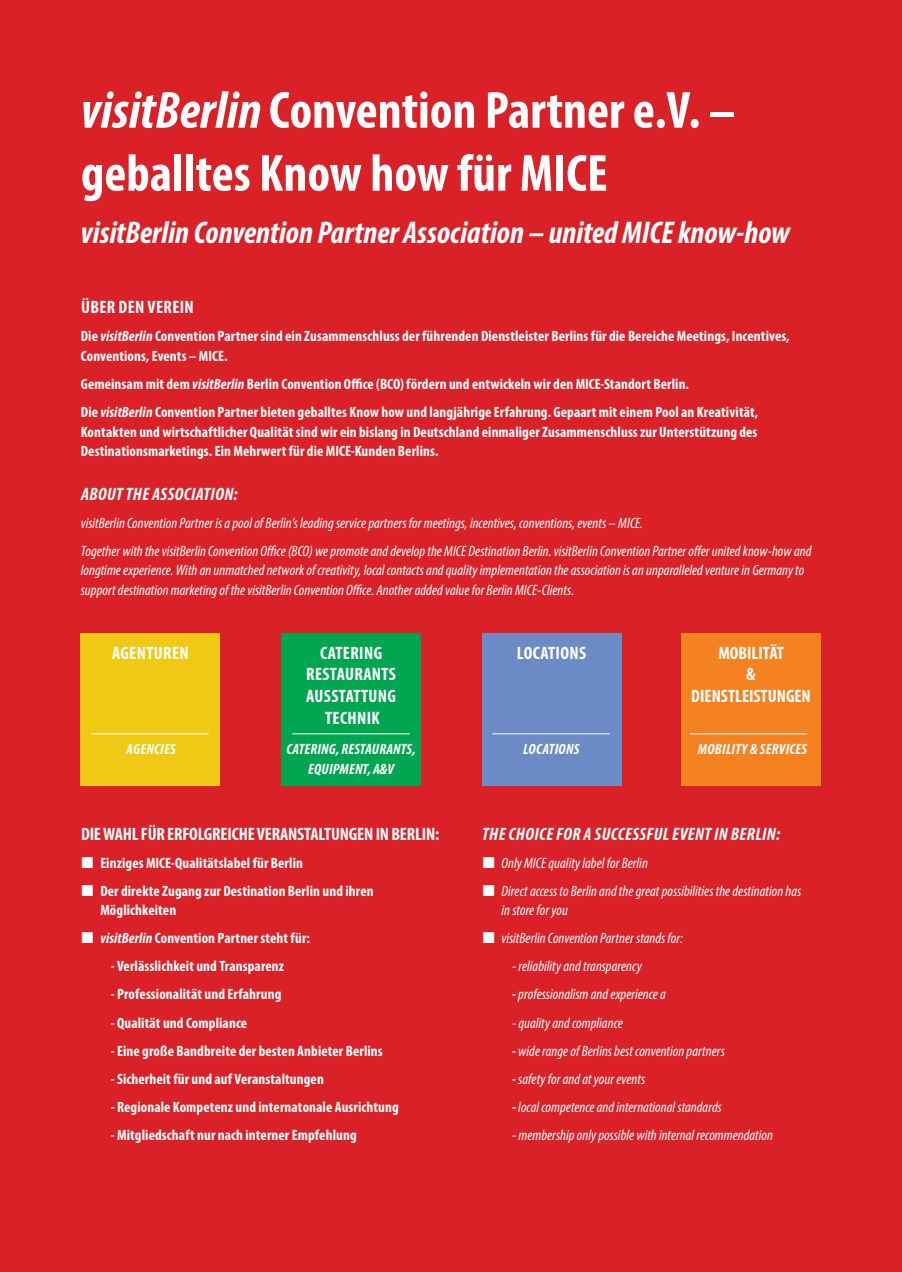
<style>
.page{position:relative;width:902px;height:1272px;background:#fff}
.page>*{position:absolute;margin:0;border:0;box-sizing:border-box;transform-origin:0 0}
.t1{font:700 condensed 52.5px/63px "Myriad Pro";color:#fff}
.t2{font:italic 700 condensed 31.5px "Myriad Pro";color:#fff}
.t3{font:700 condensed 18px/21.6px "Myriad Pro";letter-spacing:.015em;color:#fff;text-align:center}
.t4{font:italic 700 condensed 18px "Myriad Pro";letter-spacing:.02em;color:#fff}
.t5{font:700 condensed 18px "Myriad Pro";letter-spacing:-.01em;color:#fff}
.t6{font:700 condensed 15px/28px "Myriad Pro";letter-spacing:.005em;color:#fff}
.t7{font:italic condensed 15px/28px "Myriad Pro";color:#fff}
.t8{font:italic 700 condensed 15px/19.5px "Myriad Pro";letter-spacing:.015em;color:#fff}
.s1{font-style:italic}
.s2{font-weight:700;font-style:normal}
</style>
<div class="page">
<div style="left:0;top:0;width:901px;height:1271px;background:#da2128"></div>
<div style="left:81px;top:632px;width:139px;height:153px;background:#efc914"></div>
<div style="left:281px;top:632px;width:139px;height:153px;background:#00a54f"></div>
<div style="left:482px;top:632px;width:139px;height:153px;background:#6c8bc6"></div>
<div style="left:681px;top:632px;width:139px;height:153px;background:#f58220"></div>
<hr style="left:91px;top:733px;width:118px;height:1px;background:#fff">
<hr style="left:292px;top:733px;width:118px;height:1px;background:#fff">
<hr style="left:492px;top:733px;width:118px;height:1px;background:#fff">
<hr style="left:689px;top:733px;width:118px;height:1px;background:#fff">
<h1 class="t1" style="left:81px;top:78px;width:655px"><span class="s1">VISITBERLIN</span> Convention Partner e.V. – geballtes Know how für MICE</h1>
<h2 class="t2" style="left:81px;top:213px;width:710px">VISITBERLIN CONVENTION PARTNER ASSOCIATION – UNITED MICE KNOW-HOW</h2>
<p class="t3" style="left:81px;top:296px;width:114px">Über den Verein</p>
<p class="t6" style="left:81px;top:326px;width:710px;line-height:19.5px">Die <span class="s1">VISITBERLIN</span> Convention Partner sind ein Zusammenschluss der führenden Dienstleister Berlins für die Bereiche Meetings, Incentives,<br>Conventions, Events – MICE.</p>
<p class="t6" style="left:81px;top:369px;width:679px">Gemeinsam mit dem <span class="s1">VISITBERLIN</span> Berlin Convention Office (BCO) fördern und entwickeln wir den MICE-Standort Berlin.<br>Die <span class="s1">VISITBERLIN</span> Convention Partner bieten geballtes Know how und langjährige Erfahrung. Gepaart mit einem Pool an Kreativität,</p>
<p class="t6" style="left:81px;top:421px;width:678px;line-height:19.5px">Kontakten und wirtschaftlicher Qualität sind wir ein bislang in Deutschland einmaliger Zusammenschluss zur Unterstützung des<br>Destinationsmarketings. Ein Mehrwert für die MICE-Kunden Berlins.</p>
<p class="t4" style="left:81px;top:482px;width:158px">ABOUT THE ASSOCIA TION:</p>
<p class="t7" style="left:81px;top:508px;width:732px">visitBerlin Convention Partner is a pool of Berlin’s leading service partners for meetings, incentives, conventions, events – MICE.<br>Together with the visitBerlin Convention Office (BCO) we promote and develop the MICE Destination Berlin. visitBerlin Convention Partner offer united know-how and</p>
<p class="t7" style="left:81px;top:560px;width:724px;line-height:19.5px">longtime experience. With an unmatched network of creativity, local contacts and quality implementation the association is an unparalleled venture in Germany to support destination marketing of the visitBerlin Convention Office. Another added value for Berlin MICE-Clients.</p>
<p class="t3" style="left:112px;top:641px;width:78px">Agenturen</p>
<p class="t8" style="left:126px;top:739px;width:31px">AGENCIES</p>
<p class="t3" style="left:306px;top:641px;width:91px">Catering<br>Restau rantS<br>Ausstattung<br>Technik</p>
<p class="t8" style="left:308px;top:739px;width:109px;text-indent:-22px">CATERING, RESTAURANTS,<br>EQUIPME</p>
<p class="t8" style="left:355px;top:758px;width:40px">NT, A&amp;V</p>
<p class="t3" style="left:517px;top:641px;width:71px">Loca tionS</p>
<p class="t8" style="left:523px;top:739px;width:58px">LOCA TIONS</p>
<p class="t3" style="left:691px;top:641px;width:121px">Mobilität<br>&amp;<br>Dienstleistungen</p>
<p class="t8" style="left:697px;top:739px;width:20px">MOBILI</p>
<p class="t8" style="left:735px;top:739px;width:73px">TY &amp; SERVICE S</p>
<p class="t5" style="left:81px;top:822px;width:359px">die Wahl für erfolgreiche Veranstaltungen in Berli n:</p>
<p class="t6" style="left:94px;top:848px;width:281px;text-indent:6px">Einziges MICE-Qualitätslabel für Berlin<br>Der direkte Zugang zur Destination Berlin und ihren</p>
<p class="t6" style="left:100px;top:896px;width:211px">Möglichkeiten<br><span class="s1">VISITBERLIN</span> Convention Partner steht für:</p>
<p class="t6" style="left:111px;top:952px;width:175px">- Verlässlichkeit und Transparenz</p>
<p class="t6" style="left:111px;top:980px;width:172px">- Professionalität und Erfahrung</p>
<p class="t6" style="left:111px;top:1008px;width:138px">- Qualität und Compliance</p>
<p class="t6" style="left:111px;top:1036px;width:273px">- Eine große Bandbreite der besten Anbieter Berlins</p>
<p class="t6" style="left:111px;top:1064px;width:214px">- Sicherheit für und auf Veranstaltungen</p>
<p class="t6" style="left:111px;top:1092px;width:289px">- Regionale Kompetenz und internatonale Ausrichtung</p>
<p class="t6" style="left:111px;top:1120px;width:247px">- Mitgliedschaft nur nach interner Empfehlung</p>
<p class="t4" style="left:482px;top:822px;width:299px">THECHOICE FOR A SUCCESSFUL EVENT IN BERLIN:</p>
<p class="t7" style="left:501px;top:848px;width:301px">Only MICE quality label for Berlin<br>Direct access to Berlin and the great possibilities the destination has</p>
<p class="t7" style="left:501px;top:896px;width:183px">in store for you<br>visitBerlin Convention Partner stands for:</p>
<p class="t7" style="left:512px;top:952px;width:131px">- reliability and transparency</p>
<p class="t7" style="left:512px;top:980px;width:155px"><span class="s2">-</span> professionalism and experience a</p>
<p class="t7" style="left:512px;top:1008px;width:112px">- quality and compliance</p>
<p class="t7" style="left:512px;top:1036px;width:214px"><span class="s2">-</span> wide range of Berlins best convention partners</p>
<p class="t7" style="left:512px;top:1064px;width:135px"><span class="s2">-</span> safety for and at your events</p>
<p class="t7" style="left:512px;top:1092px;width:211px"><span class="s2">-</span> local competence and international standards</p>
<p class="t7" style="left:512px;top:1120px;width:262px">- membership only possible with internal recommendation</p>
</div>
